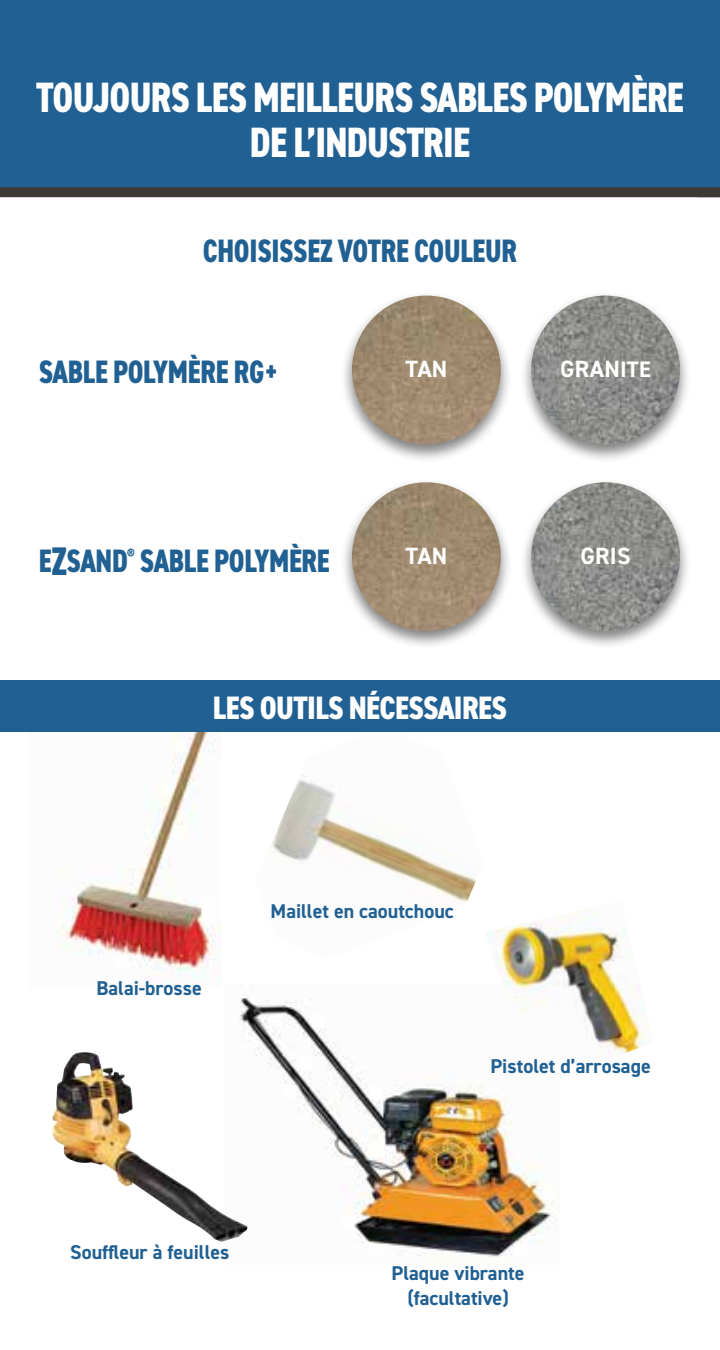
<style>
.page{position:relative;width:720px;height:1350px;background:#fff}
.page>*{position:absolute;margin:0;border:0;box-sizing:border-box;transform-origin:0 0}
.t1{font:800 condensed 42.5px/45px "DIN2014";letter-spacing:-.02em;color:#fff;text-align:center;scale:.89 1}
.t2{font:800 condensed 32.5px "DIN2014";letter-spacing:-.01em;color:#216092;scale:.88 1}
.t3{font:800 condensed 32.5px "DIN2014";letter-spacing:-.02em;color:#fff;scale:.95 1}
.t4{font:700 23.5px "DIN2014";letter-spacing:.01em;color:#fff}
.t5{font:700 20px/25px "DIN2014";color:#216092;text-align:center}
.s1{font-size:40px}
.s2{font-size:22.5px}
</style>
<div class="page">
<div style="left:0;top:0;width:720px;height:187px;background:#216092"></div>
<div style="left:0;top:187px;width:720px;height:10px;background:#3d3935"></div>
<img style="left:269px;top:774px;width:207px;height:129px">
<img style="left:57px;top:732px;width:163px;height:251px">
<img style="left:239px;top:998px;width:317px;height:259px">
<div style="left:0;top:680px;width:720px;height:52px;background:#216092"></div>
<img style="left:52px;top:1052px;width:197px;height:190px">
<svg style="left:482px;top:998px;width:74px;height:89px"></svg>
<img style="left:486px;top:911px;width:165px;height:174px">
<div style="left:340px;top:291px;width:172px;height:172px;background:#000;opacity:.5"></div>
<img style="left:352px;top:296px;width:149px;height:148px;border-radius:74px">
<div style="left:520px;top:291px;width:171px;height:172px;background:#000;opacity:.5"></div>
<img style="left:531px;top:296px;width:149px;height:148px;border-radius:74px">
<div style="left:340px;top:478px;width:172px;height:172px;background:#000;opacity:.5"></div>
<img style="left:352px;top:482px;width:149px;height:149px;border-radius:74px">
<div style="left:520px;top:478px;width:171px;height:172px;background:#000;opacity:.5"></div>
<img style="left:531px;top:482px;width:149px;height:149px;border-radius:74px">
<h1 class="t1" style="left:36px;top:75px;width:729px">TOUJOURS LES MEILLEURS SABLES POLYMÈRE<br>DE L’INDUSTRIE</h1>
<h2 class="t2" style="left:203px;top:229px;width:359px">CHOISISSEZ VOTRE COULEUR</h2>
<h2 class="t2" style="left:39px;top:350px;width:274px">SABLE POLYMÈRE RG+</h2>
<h2 class="t2" style="left:39px;top:539px;width:332px">E<span class="s1">Z</span>SAND<sup>®</sup> SABLE POLYMÈRE</h2>
<p class="t4" style="left:405px;top:354px;width:44px">TAN</p>
<p class="t4" style="left:560px;top:354px;width:92px">GRAN<span class="s2">ITE</span></p>
<p class="t4" style="left:405px;top:540px;width:44px">TAN</p>
<p class="t4" style="left:580px;top:540px;width:52px">GRIS</p>
<h2 class="t3" style="left:213px;top:686px;width:311px">LES OUTILS NÉCESSAIRES</h2>
<p class="t5" style="left:96px;top:976px;width:107px">Balai-brosse</p>
<p class="t5" style="left:271px;top:898px;width:185px">Maillet en caoutchouc</p>
<p class="t5" style="left:490px;top:1053px;width:162px">Pistolet d’arrosage</p>
<p class="t5" style="left:70px;top:1240px;width:161px">Souffleur à feuilles</p>
<p class="t5" style="left:392px;top:1260px;width:134px">Plaque vibrante (facultative)</p>
</div>
